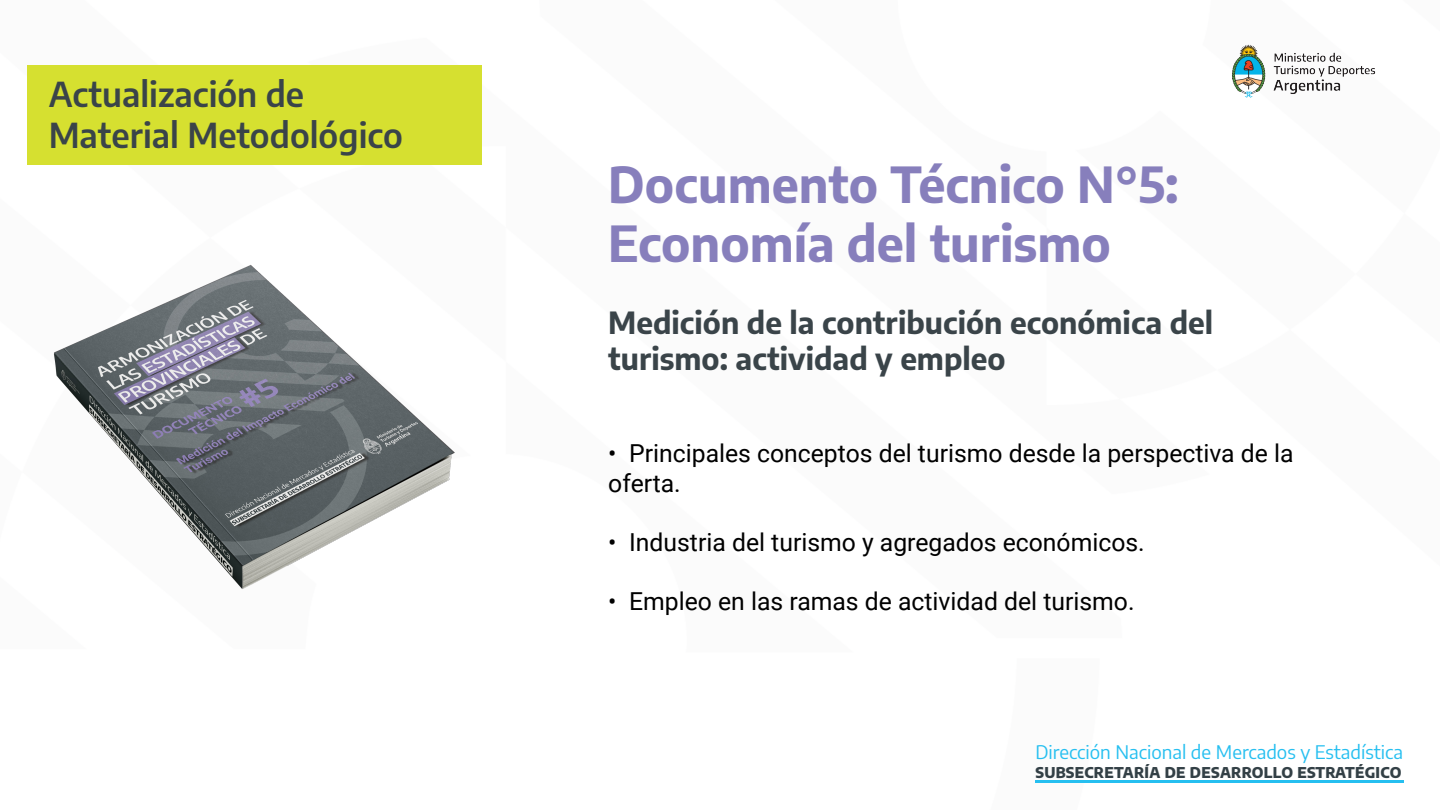
<style>
.page{position:relative;width:1440px;height:810px;background:#fff}
.page>*{position:absolute;margin:0;border:0;box-sizing:border-box;transform-origin:0 0}
.t1{font:700 48.75px "Encode Sans";color:#877fbc}
.t2{font:600 33.75px "Encode Sans";color:#3a4449}
.t3{font:700 30px/36px "Encode Sans";color:#3a4449}
.t4{font:24.75px/29.7px "Roboto";color:#000}
.t5{font:18.75px "Encode Sans";color:#26bff0}
.t6{font:800 14.62px "Encode Sans";letter-spacing:.02em;color:#334046}
</style>
<div class="page">
<img style="left:1232px;top:44px;width:144px;height:54px">
<img style="left:27px;top:163px;width:455px;height:426px">
<div style="left:27px;top:65px;width:454px;height:99px;background:#d6e030"></div>
<hr style="left:1035px;top:781px;width:369px;height:2px;background:#26bff0">
<p class="t2" style="left:49px;top:70px;width:257px">Actualización de</p>
<p class="t2" style="left:49px;top:110px;width:356px">Material Metodológico</p>
<p class="t1" style="left:608px;top:149px;width:572px">Documento Técnico N°5:</p>
<p class="t1" style="left:608px;top:207px;width:504px">Economía del turismo</p>
<p class="t3" style="left:608px;top:303px;width:606px">Medición de la contribución económica del turismo: actividad y empleo</p>
<p class="t4" style="left:608px;top:437px;width:687px">• Principales conceptos del turismo desde la perspectiva de la oferta.</p>
<p class="t4" style="left:608px;top:526px;width:538px">• Industria del turismo y agregados económicos.</p>
<p class="t4" style="left:608px;top:586px;width:528px">• Empleo en las ramas de actividad del turismo.</p>
<p class="t5" style="left:1035px;top:739px;width:369px">Dirección Nacional de Mercados y Estadística</p>
<p class="t6" style="left:1035px;top:762px;width:368px">SUBSECRETARÍA DE DESARROLLO ESTRATÉGICO</p>
</div>
